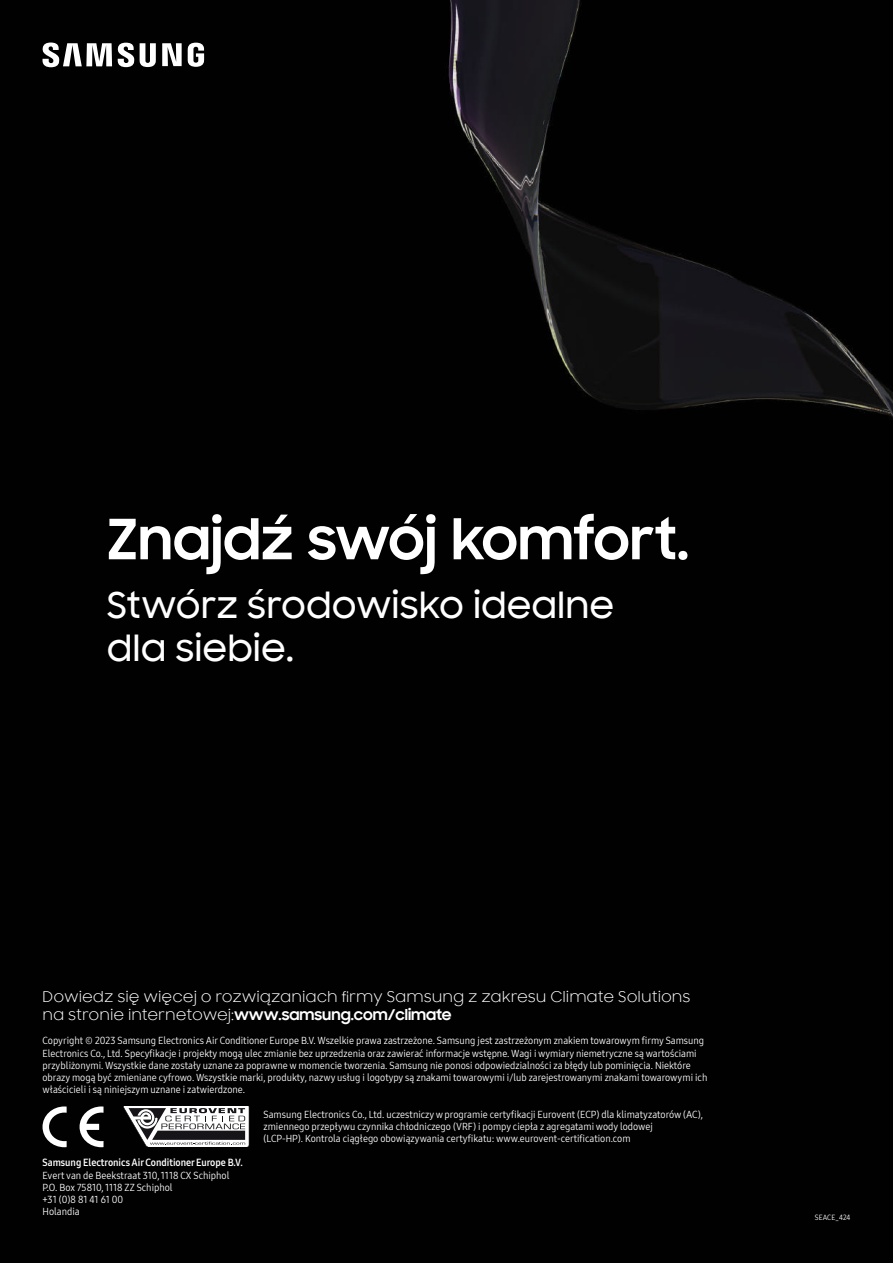
<style>
.page{position:relative;width:893px;height:1263px;background:#010101}
.page>*{position:absolute;margin:0;border:0;box-sizing:border-box;transform-origin:0 0}
.t1{font:700 55.5px "Samsung Sharp Sans";letter-spacing:.01em;color:#fff}
.t2{font:500 36px/43.2px "Samsung Sharp Sans";color:#fff}
.t3{font:15px/18px "Samsung Sharp Sans";color:#fff}
.t4{font:10.2px/12.1px "Samsung One 400 C";color:#fff}
.t5{font:10.2px "Samsung One 700 C";color:#fff}
.t6{font:7.5px "Samsung One 400 C";color:#fff}
.s1{font-weight:700}
</style>
<div class="page">
<svg style="left:80px;top:1106px;width:24px;height:41px"></svg>
<svg style="left:43px;top:1106px;width:24px;height:41px"></svg>
<svg style="left:123px;top:1106px;width:126px;height:41px"></svg>
<svg style="left:43px;top:43px;width:161px;height:24px"></svg>
<h1 class="t1" style="left:107px;top:498px;width:583px">Znajdź swój komfort.</h1>
<h2 class="t2" style="left:107px;top:582px;width:509px">Stwórz środowisko idealne dla siebie.</h2>
<h3 class="t3" style="left:43px;top:987px;width:650px">Dowiedz się więcej o rozwiązaniach firmy Samsung z zakresu Climate Solutions na stronie internetowej:<span class="s1">www.samsung.com/climate</span></h3>
<p class="t4" style="left:43px;top:1035px;width:666px">Copyright © 2023 Samsung Electronics Air Conditioner Europe B.V. Wszelkie prawa zastrzeżone. Samsung jest zastrzeżonym znakiem towarowym firmy Samsung Electronics Co., Ltd. Specyfikacje i projekty mogą ulec zmianie bez uprzedzenia oraz zawierać informacje wstępne. Wagi i wymiary niemetryczne są wartościami przybliżonymi. Wszystkie dane zostały uznane za poprawne w momencie tworzenia. Samsung nie ponosi odpowiedzialności za błędy lub pominięcia. Niektóre obrazy mogą być zmieniane cyfrowo. Wszystkie marki, produkty, nazwy usług i logotypy są znakami towarowymi i/lub zarejestrowanymi znakami towarowymi ich właścicieli i są niniejszym uznane i zatwierdzone.</p>
<p class="t4" style="left:264px;top:1108px;width:441px">Samsung Electronics Co., Ltd. uczestniczy w programie certyfikacji Eurovent (ECP) dla klimatyzatorów (AC), zmiennego przepływu czynnika chłodniczego (VRF) i pompy ciepła z agregatami wody lodowej<br>(LCP-HP). Kontrola ciągłego obowiązywania certyfikatu: www.eurovent-certification.com</p>
<p class="t5" style="left:43px;top:1156px;width:202px">Samsung Electronics Air Conditioner Europe B.V.</p>
<p class="t4" style="left:43px;top:1169px;width:189px">Evert van de Beekstraat 310, 1118 CX Schiphol<br>P.O. Box 75810, 1118 ZZ Schiphol<br>+31 (0)8 81 41 61 00<br>Holandia</p>
<p class="t6" style="left:815px;top:1213px;width:37px">SEACE_424</p>
</div>
